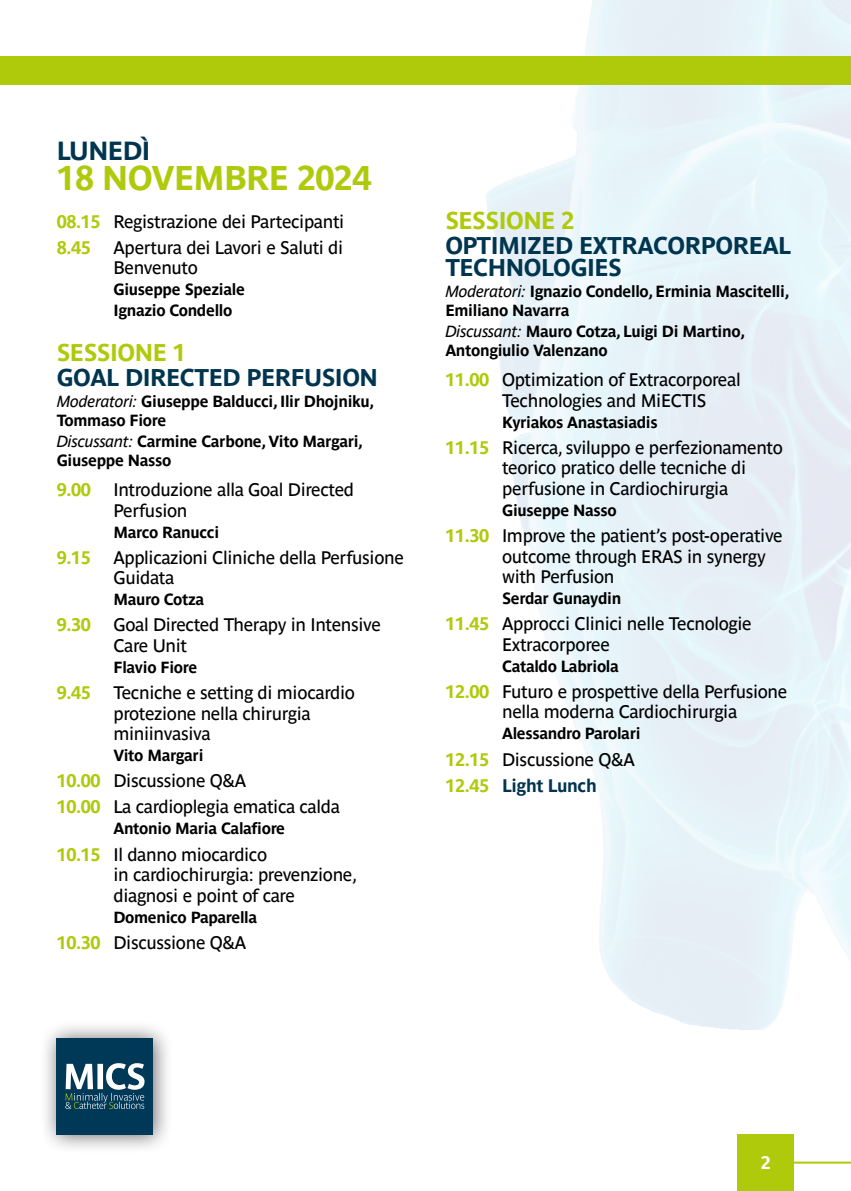
<style>
.page{position:relative;width:851px;height:1191px;background:#fff}
.page>*{position:absolute;margin:0;border:0;box-sizing:border-box;transform-origin:0 0}
.t1{font:700 34px "Parisine Std";letter-spacing:-.02em;color:#afca0b}
.t2{font:700 26px "Parisine Std";letter-spacing:-.02em;color:#00354f}
.t3{font:700 24px/22px "Parisine Std";letter-spacing:-.02em;color:#00354f}
.t4{font:700 24px "Parisine Std";letter-spacing:-.02em;color:#afca0b}
.t5{font:18px/20.6px "Parisine Std";letter-spacing:-.02em;color:#000}
.t6{font:700 18px "Parisine Std";letter-spacing:-.02em;color:#afca0b}
.t7{font:700 18px "Parisine Std";color:#fff}
.t8{font:700 16px/19px "Parisine Std";letter-spacing:-.02em;color:#000}
.s1{font-weight:700;color:#afca0b}
.s2{font-weight:400;font-style:italic}
.s3{font-weight:700;color:#00354f}
</style>
<div class="page">
<img style="left:0;top:0;width:850px;height:1164px">
<div style="left:0;top:57px;width:850px;height:28px;background:#afca0b"></div>
<div style="left:737px;top:1134px;width:57px;height:57px;background:#afca0b"></div>
<hr style="left:791px;top:1161px;width:59px;height:2px;background:#afca0b">
<div style="left:39px;top:1020px;width:134px;height:134px;background:#000;opacity:.6"></div>
<div style="left:57px;top:1038px;width:96px;height:96px;background:#003958"></div>
<svg style="left:65px;top:1063px;width:79px;height:46px"></svg>
<h2 class="t2" style="left:57px;top:136px;width:95px">LUNEDÌ</h2>
<h1 class="t1" style="left:57px;top:158px;width:316px">18 NOVEMBRE 2024</h1>
<p class="t5" style="left:57px;top:208px;width:289px;line-height:26.2px"><span class="s1">08.15</span> Registrazione dei Partecipanti<br><span class="s1">8.45</span></p>
<p class="t5" style="left:113px;top:237px;width:231px">Apertura dei Lavori e Saluti di<br>Benvenuto</p>
<p class="t8" style="left:113px;top:279px;width:133px;line-height:21px">Giuseppe Speziale<br>Ignazio Condello</p>
<h3 class="t4" style="left:57px;top:339px;width:131px">SESSIONE 1</h3>
<h3 class="t3" style="left:57px;top:366px;width:323px">GOAL DIRECTED PERFUSION</h3>
<p class="t8" style="left:57px;top:391px;width:319px"><span class="s2">Moderatori:</span> Giuseppe Balducci, Ilir Dhojniku,<br>Tommaso Fiore</p>
<p class="t8" style="left:57px;top:431px;width:307px"><span class="s2">Discussant:</span> Carmine Carbone, Vito Margari,<br>Giuseppe Nasso</p>
<p class="t6" style="left:57px;top:479px;width:36px">9.00</p>
<p class="t5" style="left:113px;top:479px;width:242px">Introduzione alla Goal Directed<br>Perfusion</p>
<p class="t8" style="left:113px;top:522px;width:107px">Marco Ranucci</p>
<p class="t6" style="left:57px;top:547px;width:36px">9.15</p>
<p class="t5" style="left:113px;top:547px;width:292px">Applicazioni Cliniche della Perfusione<br>Guidata</p>
<p class="t8" style="left:113px;top:590px;width:92px">Mauro Cotza</p>
<p class="t6" style="left:57px;top:614px;width:36px">9.30</p>
<p class="t5" style="left:113px;top:614px;width:269px">Goal Directed Therapy in Intensive<br>Care Unit</p>
<p class="t8" style="left:113px;top:657px;width:85px">Flavio Fiore</p>
<p class="t6" style="left:57px;top:682px;width:36px">9.45</p>
<p class="t5" style="left:113px;top:682px;width:243px">Tecniche e setting di miocardio protezione nella chirurgia miniinvasiva</p>
<p class="t8" style="left:113px;top:746px;width:91px">Vito Margari</p>
<p class="t5" style="left:57px;top:767px;width:285px;line-height:26.2px"><span class="s1">10.00</span> Discussione Q&amp;A<br><span class="s1">10.00</span> La cardioplegia ematica calda</p>
<p class="t8" style="left:113px;top:819px;width:173px">Antonio Maria Calafiore</p>
<p class="t5" style="left:113px;top:844px;width:245px;text-indent:-57px"><span class="s1">10.15</span> Il danno miocardico<br>in cardiochirurgia: prevenzione, diagnosi e point of care</p>
<p class="t8" style="left:113px;top:907px;width:145px">Domenico Paparella</p>
<p class="t5" style="left:57px;top:932px;width:191px"><span class="s1">10.30</span> Discussione Q&amp;A</p>
<h3 class="t4" style="left:445px;top:207px;width:131px">SESSIONE 2</h3>
<h3 class="t3" style="left:445px;top:234px;width:347px">OPTIMIZED EXTRACORPOREAL<br>TECHNOLOGIES</h3>
<p class="t8" style="left:445px;top:282px;width:345px"><span class="s2">Moderatori:</span> Ignazio Condello, Erminia Mascitelli,<br>Emiliano Navarra</p>
<p class="t8" style="left:445px;top:322px;width:301px"><span class="s2">Discussant:</span> Mauro Cotza, Luigi Di Martino,<br>Antongiulio Valenzano</p>
<p class="t5" style="left:502px;top:369px;width:240px;text-indent:-57px"><span class="s1">11.00</span> Optimization of Extracorporeal<br>Technologies and MiECTIS</p>
<p class="t8" style="left:502px;top:412px;width:157px">Kyriakos Anastasiadis</p>
<p class="t5" style="left:502px;top:437px;width:282px;text-indent:-57px"><span class="s1">11.15</span> Ricerca, sviluppo e perfezionamento teorico pratico delle tecniche di perfusione in Cardiochirurgia</p>
<p class="t8" style="left:502px;top:500px;width:116px">Giuseppe Nasso</p>
<p class="t5" style="left:502px;top:525px;width:282px;text-indent:-57px"><span class="s1">11.30</span> Improve the patient’s post-operative outcome through ERAS in synergy with Perfusion</p>
<p class="t8" style="left:502px;top:589px;width:121px">Serdar Gunaydin</p>
<p class="t5" style="left:502px;top:613px;width:251px;text-indent:-57px"><span class="s1">11.45</span> Approcci Clinici nelle Tecnologie<br>Extracorporee</p>
<p class="t8" style="left:502px;top:656px;width:118px">Cataldo Labriola</p>
<p class="t5" style="left:445px;top:681px;width:343px;text-align:center"><span class="s1">12.00</span> Futuro e prospettive della Perfusione nella moderna Cardiochirurgia</p>
<p class="t8" style="left:502px;top:724px;width:140px">Alessandro Parolari</p>
<p class="t5" style="left:445px;top:746px;width:191px;line-height:26.2px"><span class="s1">12.15</span> Discussione Q&amp;A<br><span class="s1">12.45</span> <span class="s3">Light Lunch</span></p>
<p class="t7" style="left:760px;top:1152px;width:12px">2</p>
</div>
